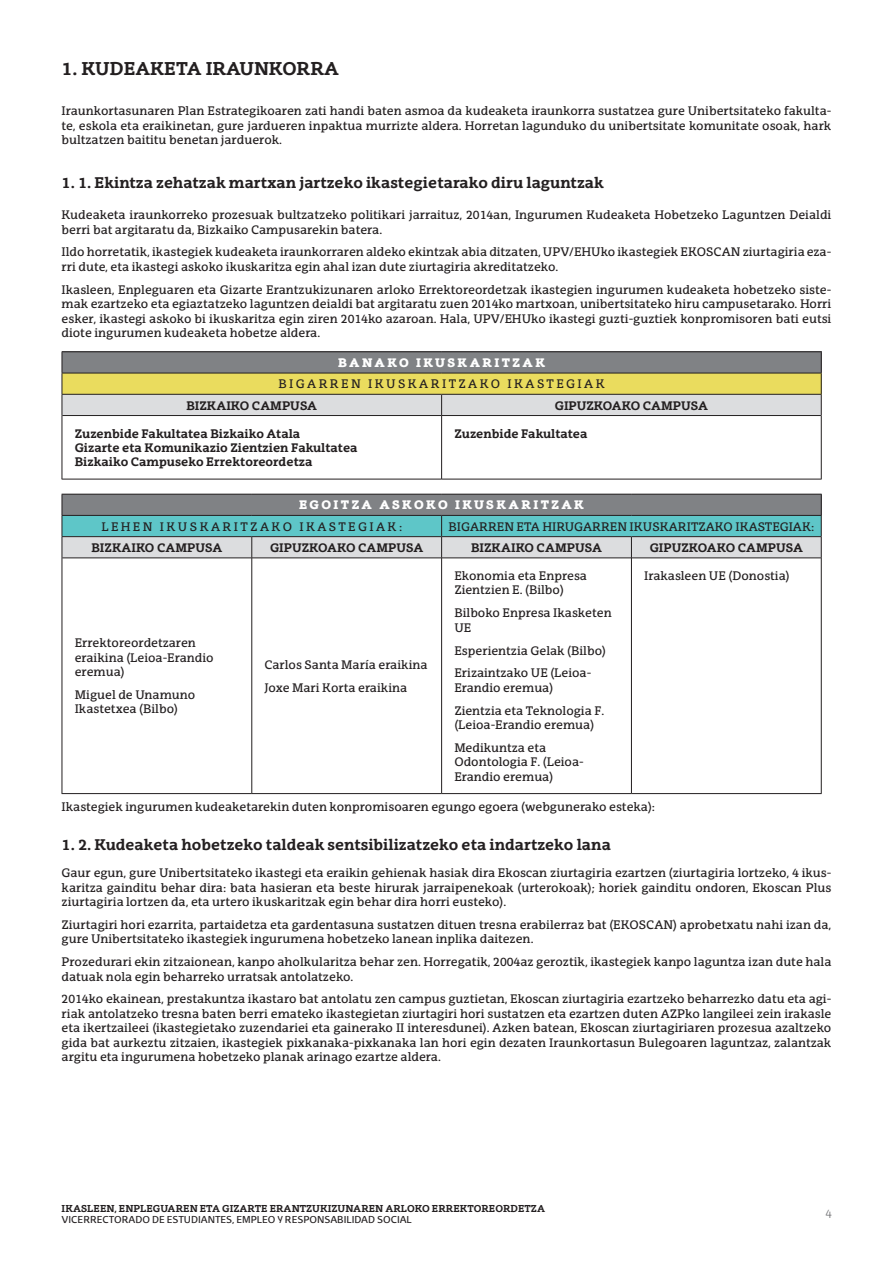
<style>
.page{position:relative;width:893px;height:1263px;background:#fff}
.page>*{position:absolute;margin:0;border:0;box-sizing:border-box;transform-origin:0 0}
.TITULO_1{font:700 18px "EHU Serif";color:#231f20}
.SUBTITULO_1{font:700 15px "EHU Serif";color:#231f20}
.Parrafo{font:12px/14.4px "EHU Serif";color:#231f20}
.t1{font:700 12px "EHU Serif";color:#231f20}
.Parrafo-2{font:12px "EHU Serif";letter-spacing:.2em;color:#231f20}
.t2{font:900 12px "EHU Serif";letter-spacing:.2em;color:#fff}
.t3{font:300 12px "EHU Sans";color:#6c6d70}
.t4{font:700 9.75px "EHU Serif";color:#231f20}
.t5{font:9.75px "EHU Sans";color:#231f20}
</style>
<div class="page">
<hr style="left:62px;top:415px;width:380px;height:1px;background:#231f20">
<hr style="left:442px;top:415px;width:379px;height:1px;background:#231f20">
<hr style="left:441px;top:416px;width:1px;height:63px;background:#231f20">
<hr style="left:62px;top:479px;width:380px;height:1px;background:#231f20">
<hr style="left:442px;top:479px;width:380px;height:1px;background:#231f20">
<hr style="left:62px;top:351px;width:380px;height:1px;background:#231f20">
<hr style="left:442px;top:351px;width:380px;height:1px;background:#231f20">
<svg style="left:62px;top:352px;width:760px;height:63px;background:#bbb891"></svg>
<hr style="left:62px;top:415px;width:1px;height:64px;background:#231f20">
<hr style="left:821px;top:415px;width:1px;height:64px;background:#231f20">
<svg style="left:442px;top:559px;width:379px;height:234px"></svg>
<hr style="left:62px;top:558px;width:190px;height:1px;background:#231f20">
<hr style="left:252px;top:558px;width:190px;height:1px;background:#231f20">
<hr style="left:252px;top:558px;width:1px;height:235px;background:#231f20">
<hr style="left:442px;top:558px;width:189px;height:1px;background:#231f20">
<hr style="left:441px;top:558px;width:1px;height:235px;background:#231f20">
<hr style="left:632px;top:558px;width:189px;height:1px;background:#231f20">
<hr style="left:62px;top:793px;width:190px;height:1px;background:#231f20">
<hr style="left:252px;top:793px;width:190px;height:1px;background:#231f20">
<hr style="left:442px;top:793px;width:189px;height:1px;background:#231f20">
<hr style="left:631px;top:793px;width:191px;height:1px;background:#231f20">
<svg style="left:62px;top:494px;width:760px;height:64px;background:#8daeb0"></svg>
<hr style="left:62px;top:558px;width:1px;height:235px;background:#231f20">
<hr style="left:631px;top:558px;width:1px;height:235px;background:#231f20">
<hr style="left:821px;top:558px;width:1px;height:235px;background:#231f20">
<p class="TITULO_1" style="left:62px;top:58px;width:279px">1. KUDEAKETA IRAUNKORRA</p>
<p class="Parrafo" style="left:62px;top:104px;width:771px;text-align:justify">Iraunkortasunaren Plan Estrategikoaren zati handi baten asmoa da kudeaketa iraunkorra sustatzea gure Unibertsitateko fakulta&shy;te, eskola eta eraikinetan, gure jardueren inpaktua murrizte aldera. Horretan lagunduko du unibertsitate komunitate osoak, hark bultzatzen baititu benetan jarduerok.</p>
<p class="SUBTITULO_1" style="left:62px;top:173px;width:544px">1. 1. Ekintza zehatzak martxan jartzeko ikastegietarako diru laguntzak</p>
<p class="Parrafo" style="left:62px;top:208px;width:771px">Kudeaketa iraunkorreko prozesuak bultzatzeko politikari jarraituz, 2014an, Ingurumen Kudeaketa Hobetzeko Laguntzen Deialdi berri bat argitaratu da, Bizkaiko Campusarekin batera.</p>
<p class="Parrafo" style="left:62px;top:245px;width:771px">Ildo horretatik, ikastegiek kudeaketa iraunkorraren aldeko ekintzak abia ditzaten, UPV/EHUko ikastegiek EKOSCAN ziurtagiria eza&shy;rri dute, eta ikastegi askoko ikuskaritza egin ahal izan dute ziurtagiria akreditatzeko.</p>
<p class="Parrafo" style="left:62px;top:282px;width:771px;text-align:justify">Ikasleen, Enpleguaren eta Gizarte Erantzukizunaren arloko Errektoreordetzak ikastegien ingurumen kudeaketa hobetzeko siste&shy;mak ezartzeko eta egiaztatzeko laguntzen deialdi bat argitaratu zuen 2014ko martxoan, unibertsitateko hiru campusetarako. Horri esker, ikastegi askoko bi ikuskaritza egin ziren 2014ko azaroan. Hala, UPV/EHUko ikastegi guzti-guztiek konpromisoren bati eutsi diote ingurumen kudeaketa hobetze aldera.</p>
<p class="t2" style="left:338px;top:355px;width:208px">BANAKO IKUSKARITZAK</p>
<p class="Parrafo-2" style="left:278px;top:377px;width:328px">BIGARREN IKUSKARITZAKO IKASTEGIAK</p>
<p class="t1" style="left:186px;top:398px;width:132px">BIZKAIKO CAMPUSA</p>
<p class="t1" style="left:555px;top:398px;width:155px">GIPUZKOAKO CAMPUSA</p>
<p class="t1" style="left:75px;top:426px;width:227px">Zuzenbide Fakultatea Bizkaiko Atala</p>
<p class="t1" style="left:75px;top:440px;width:284px">Gizarte eta Komunikazio Zientzien Fakultatea</p>
<p class="t1" style="left:75px;top:454px;width:239px">Bizkaiko Campuseko Errektoreordetza</p>
<p class="t1" style="left:454px;top:426px;width:135px">Zuzenbide Fakultatea</p>
<p class="t2" style="left:299px;top:497px;width:286px">EGOITZA ASKOKO IKUSKARITZAK</p>
<p class="Parrafo-2" style="left:101px;top:519px;width:302px">LEHEN IKUSKARITZAKO IKASTEGIAK:</p>
<p class="Parrafo" style="left:449px;top:519px;width:367px">BIGARREN ETA HIRUGARREN IKUSKARITZAKO IKASTEGIAK:</p>
<p class="t1" style="left:91px;top:540px;width:132px">BIZKAIKO CAMPUSA</p>
<p class="t1" style="left:270px;top:540px;width:155px">GIPUZKOAKO CAMPUSA</p>
<p class="t1" style="left:471px;top:540px;width:132px">BIZKAIKO CAMPUSA</p>
<p class="t1" style="left:650px;top:540px;width:155px">GIPUZKOAKO CAMPUSA</p>
<p class="Parrafo" style="left:75px;top:636px;width:140px">Errektoreordetzaren eraikina (Leioa-Erandio eremua)</p>
<p class="Parrafo" style="left:75px;top:687px;width:122px">Miguel de Unamuno<br>Ikastetxea (Bilbo)</p>
<p class="Parrafo" style="left:265px;top:657px;width:165px">Carlos Santa María eraikina</p>
<p class="Parrafo" style="left:265px;top:680px;width:144px">Joxe Mari Korta eraikina</p>
<p class="Parrafo" style="left:454px;top:568px;width:134px">Ekonomia eta Enpresa<br>Zientzien E. (Bilbo)</p>
<p class="Parrafo" style="left:454px;top:606px;width:159px">Bilboko Enpresa Ikasketen<br>UE</p>
<p class="Parrafo" style="left:454px;top:643px;width:153px">Esperientzia Gelak (Bilbo)</p>
<p class="Parrafo" style="left:454px;top:666px;width:138px">Erizaintzako UE (Leioa-<br>Erandio eremua)</p>
<p class="Parrafo" style="left:454px;top:703px;width:151px">Zientzia eta Teknologia F. (Leioa-Erandio eremua)</p>
<p class="Parrafo" style="left:454px;top:740px;width:131px">Medikuntza eta<br>Odontologia F. (Leioa-<br>Erandio eremua)</p>
<p class="Parrafo" style="left:644px;top:568px;width:147px">Irakasleen UE (Donostia)</p>
<p class="Parrafo" style="left:62px;top:799px;width:595px">Ikastegiek ingurumen kudeaketarekin duten konpromisoaren egungo egoera (webgunerako esteka):</p>
<p class="SUBTITULO_1" style="left:62px;top:835px;width:551px">1. 2. Kudeaketa hobetzeko taldeak sentsibilizatzeko eta indartzeko lana</p>
<p class="Parrafo" style="left:62px;top:865px;width:771px;text-align:justify">Gaur egun, gure Unibertsitateko ikastegi eta eraikin gehienak hasiak dira Ekoscan ziurtagiria ezartzen (ziurtagiria lortzeko, 4 ikus&shy;karitza gainditu behar dira: bata hasieran eta beste hirurak jarraipenekoak (urterokoak); horiek gainditu ondoren, Ekoscan Plus ziurtagiria lortzen da, eta urtero ikuskaritzak egin behar dira horri eusteko).</p>
<p class="Parrafo" style="left:62px;top:917px;width:771px">Ziurtagiri hori ezarrita, partaidetza eta gardentasuna sustatzen dituen tresna erabilerraz bat (EKOSCAN) aprobetxatu nahi izan da, gure Unibertsitateko ikastegiek ingurumena hobetzeko lanean inplika daitezen.</p>
<p class="Parrafo" style="left:62px;top:954px;width:771px">Prozedurari ekin zitzaionean, kanpo aholkularitza behar zen. Horregatik, 2004az geroztik, ikastegiek kanpo laguntza izan dute hala datuak nola egin beharreko urratsak antolatzeko.</p>
<p class="Parrafo" style="left:62px;top:992px;width:771px;text-align:justify">2014ko ekainean, prestakuntza ikastaro bat antolatu zen campus guztietan, Ekoscan ziurtagiria ezartzeko beharrezko datu eta agi&shy;riak antolatzeko tresna baten berri emateko ikastegietan ziurtagiri hori sustatzen eta ezartzen duten AZPko langileei zein irakasle eta ikertzaileei (ikastegietako zuzendariei eta gainerako II interesdunei). Azken batean, Ekoscan ziurtagiriaren prozesua azaltzeko gida bat aurkeztu zitzaien, ikastegiek pixkanaka-pixkanaka lan hori egin dezaten Iraunkortasun Bulegoaren laguntzaz, zalantzak argitu eta ingurumena hobetzeko planak arinago ezartze aldera.</p>
<p class="t4" style="left:62px;top:1202px;width:485px">IKASLEEN, ENPLEGUAREN ETA GIZARTE ERANTZUKIZUNAREN ARLOKO ERREKTOREORDETZA</p>
<p class="t5" style="left:62px;top:1213px;width:352px">VICERRECTORADO DE ESTUDIANTES, EMPLEO Y RESPONSABILIDAD SOCIAL</p>
<p class="t3" style="left:826px;top:1206px;width:8px">4</p>
</div>
